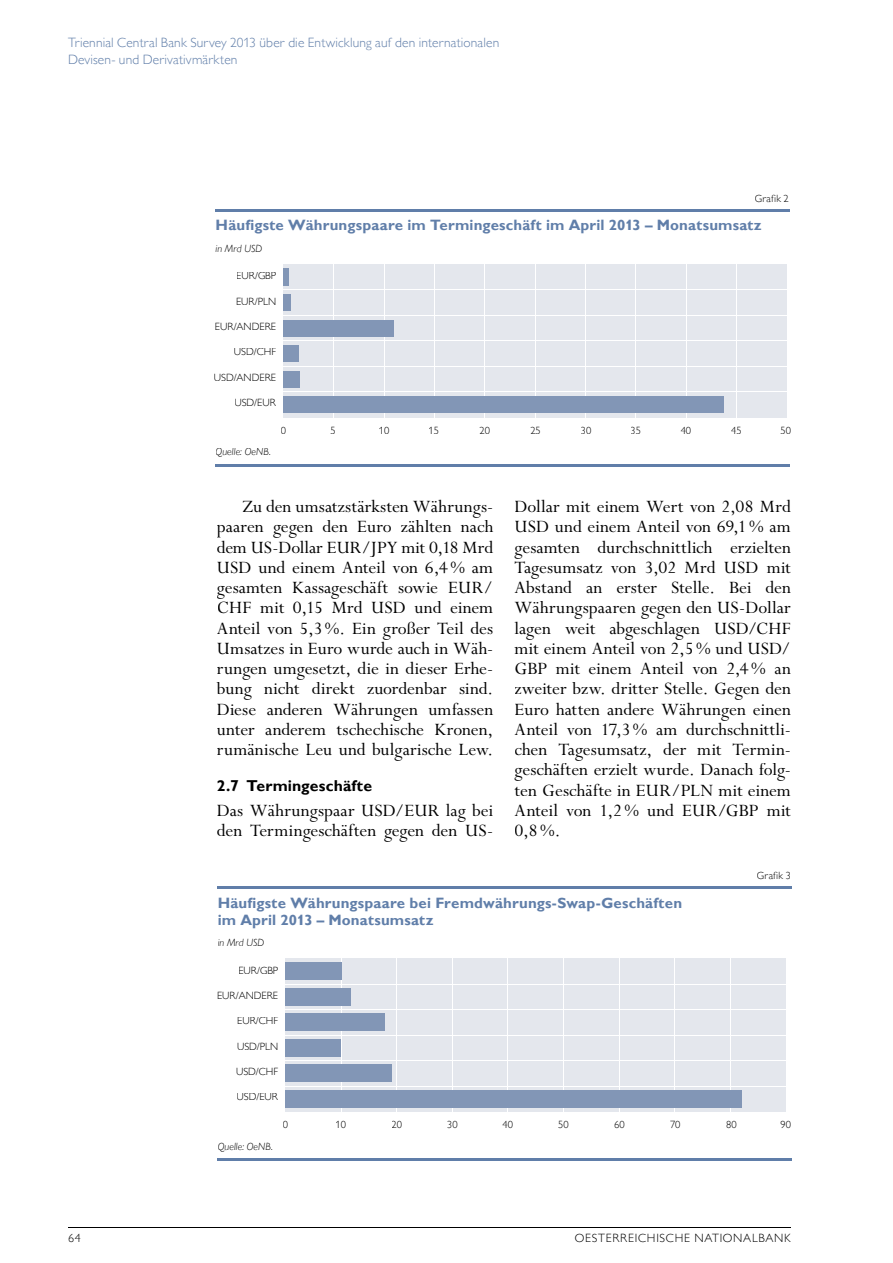
<style>
.page{position:relative;width:893px;height:1263px;background:#fff}
.page>*{position:absolute;margin:0;border:0;box-sizing:border-box;transform-origin:0 0}
.t1{font:19.5px/20.2px "Perpetua Std";letter-spacing:.005em;color:#000;text-align:justify}
.t2{font:700 15.75px "Gill Sans MT Pro";letter-spacing:.005em;color:#000}
.t3{font:700 15px/17px "Gill Sans MT Pro";letter-spacing:.01em;color:#607ea9}
.t4{font:300 13.5px/16.5px "Gill Sans MT Pro";letter-spacing:.01em;color:#607ea9}
.t5{font:300 12px "Gill Sans MT Pro";letter-spacing:.06em;color:#000}
.t6{font:300 10.5px "Gill Sans MT Pro";color:#000}
.t7{font:italic 300 10.5px "Gill Sans MT Pro";letter-spacing:.01em;color:#000}
</style>
<div class="page">
<hr style="left:68px;top:1227px;width:723px;height:1px;background:#000">
<hr style="left:216px;top:209px;width:574px;height:2px;background:#607ea9">
<hr style="left:216px;top:464px;width:574px;height:3px;background:#607ea9">
<div style="left:283px;top:264px;width:504px;height:153px;background:#e4e7ed"></div>
<hr style="left:736px;top:264px;width:1px;height:153px;background:#fff">
<hr style="left:686px;top:264px;width:1px;height:153px;background:#fff">
<hr style="left:635px;top:264px;width:1px;height:153px;background:#fff">
<hr style="left:585px;top:264px;width:1px;height:153px;background:#fff">
<hr style="left:535px;top:264px;width:1px;height:153px;background:#fff">
<hr style="left:484px;top:264px;width:1px;height:153px;background:#fff">
<hr style="left:434px;top:264px;width:1px;height:153px;background:#fff">
<hr style="left:384px;top:264px;width:1px;height:153px;background:#fff">
<hr style="left:333px;top:264px;width:1px;height:153px;background:#fff">
<hr style="left:283px;top:289px;width:504px;height:1px;background:#fff">
<hr style="left:283px;top:315px;width:504px;height:1px;background:#fff">
<hr style="left:283px;top:340px;width:504px;height:1px;background:#fff">
<hr style="left:283px;top:366px;width:504px;height:1px;background:#fff">
<hr style="left:283px;top:391px;width:504px;height:1px;background:#fff">
<div style="left:283px;top:269px;width:5px;height:17px;background:#8296b6"></div>
<div style="left:283px;top:294px;width:8px;height:17px;background:#8296b6"></div>
<div style="left:283px;top:320px;width:111px;height:17px;background:#8296b6"></div>
<div style="left:283px;top:345px;width:16px;height:17px;background:#8296b6"></div>
<div style="left:283px;top:371px;width:17px;height:17px;background:#8296b6"></div>
<div style="left:283px;top:396px;width:441px;height:17px;background:#8296b6"></div>
<hr style="left:218px;top:886px;width:574px;height:2px;background:#607ea9">
<hr style="left:218px;top:1158px;width:574px;height:3px;background:#607ea9">
<div style="left:285px;top:958px;width:501px;height:153px;background:#e4e7ed"></div>
<hr style="left:730px;top:958px;width:1px;height:153px;background:#fff">
<hr style="left:674px;top:958px;width:1px;height:153px;background:#fff">
<hr style="left:619px;top:958px;width:1px;height:153px;background:#fff">
<hr style="left:563px;top:958px;width:1px;height:153px;background:#fff">
<hr style="left:508px;top:958px;width:1px;height:153px;background:#fff">
<hr style="left:452px;top:958px;width:1px;height:153px;background:#fff">
<hr style="left:396px;top:958px;width:1px;height:153px;background:#fff">
<hr style="left:341px;top:958px;width:1px;height:153px;background:#fff">
<hr style="left:285px;top:984px;width:501px;height:1px;background:#fff">
<hr style="left:285px;top:1009px;width:501px;height:1px;background:#fff">
<hr style="left:285px;top:1035px;width:501px;height:1px;background:#fff">
<hr style="left:285px;top:1060px;width:501px;height:1px;background:#fff">
<hr style="left:285px;top:1086px;width:501px;height:1px;background:#fff">
<div style="left:285px;top:963px;width:57px;height:17px;background:#8296b6"></div>
<div style="left:285px;top:988px;width:65px;height:17px;background:#8296b6"></div>
<div style="left:285px;top:1014px;width:99px;height:17px;background:#8296b6"></div>
<div style="left:285px;top:1039px;width:56px;height:17px;background:#8296b6"></div>
<div style="left:285px;top:1065px;width:107px;height:17px;background:#8296b6"></div>
<div style="left:285px;top:1090px;width:456px;height:17px;background:#8296b6"></div>
<p class="t4" style="left:68px;top:34px;width:433px">Triennial Central Bank Survey 2013 über die Entwicklung auf den internationalen<br>Devisen- und Derivativmärkten</p>
<p class="t6" style="left:755px;top:192px;width:36px">Grafik 2</p>
<p class="t3" style="left:216px;top:216px;width:548px">Häufigste Währungspaare im Termingeschäft im April 2013 – Monatsumsatz</p>
<p class="t7" style="left:216px;top:242px;width:48px">in Mrd USD</p>
<p class="t6" style="left:236px;top:270px;width:41px">EUR/GBP</p>
<p class="t6" style="left:236px;top:295px;width:42px">EUR/PLN</p>
<p class="t6" style="left:215px;top:320px;width:63px">EUR/ANDERE</p>
<p class="t6" style="left:234px;top:346px;width:44px">USD/CHF</p>
<p class="t6" style="left:214px;top:371px;width:64px">USD/ANDERE</p>
<p class="t6" style="left:234px;top:396px;width:43px">USD/EUR</p>
<p class="t7" style="left:216px;top:445px;width:57px">Quelle: OeNB.</p>
<p class="t6" style="left:281px;top:424px;width:7px">0</p>
<p class="t6" style="left:330px;top:424px;width:7px">5</p>
<p class="t6" style="left:379px;top:424px;width:12px">10</p>
<p class="t6" style="left:428px;top:424px;width:12px">15</p>
<p class="t6" style="left:479px;top:424px;width:12px">20</p>
<p class="t6" style="left:530px;top:424px;width:12px">25</p>
<p class="t6" style="left:581px;top:424px;width:12px">30</p>
<p class="t6" style="left:631px;top:424px;width:12px">35</p>
<p class="t6" style="left:681px;top:424px;width:12px">40</p>
<p class="t6" style="left:731px;top:424px;width:12px">45</p>
<p class="t6" style="left:780px;top:424px;width:12px">50</p>
<p class="t1" style="left:217px;top:497px;width:278px;text-indent:26px">Zu den umsatzstärksten Währungs&shy;paaren gegen den Euro zählten nach dem US-Dollar EUR/JPY mit 0,18 Mrd USD und einem Anteil von 6,4 % am gesamten Kassageschäft sowie EUR/ CHF mit 0,15 Mrd USD und einem Anteil von 5,3 %. Ein großer Teil des Umsatzes in Euro wurde auch in Wäh&shy;rungen umgesetzt, die in dieser Erhe&shy;bung nicht direkt zuordenbar sind.<br>Diese anderen Währungen umfassen unter anderem tschechische Kronen, rumänische Leu und bulgarische Lew.</p>
<p class="t2" style="left:217px;top:776px;width:157px">2.7 Termingeschäfte</p>
<p class="t1" style="left:217px;top:801px;width:278px">Das Währungspaar USD/EUR lag bei den Termingeschäften gegen den US-</p>
<p class="t1" style="left:514px;top:497px;width:278px">Dollar mit einem Wert von 2,08 Mrd USD und einem Anteil von 69,1 % am gesamten durchschnittlich erzielten Tagesumsatz von 3,02 Mrd USD mit Abstand an erster Stelle. Bei den Währungs paaren gegen den US-Dollar lagen weit abgeschlagen USD/CHF mit einem Anteil von 2,5 % und USD/ GBP mit einem Anteil von 2,4 % an zweiter bzw. dritter Stelle. Gegen den Euro hatten andere Währungen einen Anteil von 17,3 % am durchschnittli&shy;chen Tagesumsatz, der mit Termin&shy;geschäften erzielt wurde. Danach folg&shy;ten Geschäfte in EUR/PLN mit einem Anteil von 1,2 % und EUR/GBP mit 0,8 %.</p>
<p class="t6" style="left:757px;top:869px;width:36px">Grafik 3</p>
<p class="t3" style="left:218px;top:894px;width:466px">Häufigste Währungspaare bei Fremdwährungs-Swap-Geschäften im April 2013 – Monatsumsatz</p>
<p class="t7" style="left:218px;top:936px;width:48px">in Mrd USD</p>
<p class="t6" style="left:238px;top:964px;width:41px">EUR/GBP</p>
<p class="t6" style="left:217px;top:989px;width:63px">EUR/ANDERE</p>
<p class="t6" style="left:237px;top:1014px;width:43px">EUR/CHF</p>
<p class="t6" style="left:237px;top:1040px;width:43px">USD/PLN</p>
<p class="t6" style="left:236px;top:1065px;width:44px">USD/CHF</p>
<p class="t6" style="left:237px;top:1090px;width:43px">USD/EUR</p>
<p class="t7" style="left:218px;top:1140px;width:57px">Quelle: OeNB.</p>
<p class="t6" style="left:283px;top:1118px;width:7px">0</p>
<p class="t6" style="left:336px;top:1118px;width:12px">10</p>
<p class="t6" style="left:392px;top:1118px;width:12px">20</p>
<p class="t6" style="left:447px;top:1118px;width:12px">30</p>
<p class="t6" style="left:503px;top:1118px;width:12px">40</p>
<p class="t6" style="left:558px;top:1118px;width:12px">50</p>
<p class="t6" style="left:614px;top:1118px;width:12px">60</p>
<p class="t6" style="left:670px;top:1118px;width:12px">70</p>
<p class="t6" style="left:726px;top:1118px;width:12px">80</p>
<p class="t6" style="left:780px;top:1118px;width:12px">90</p>
<p class="t5" style="left:68px;top:1231px;width:14px">64</p>
<p class="t5" style="left:575px;top:1231px;width:218px">OESTERREICHISCHE NATIONALBANK</p>
</div>
